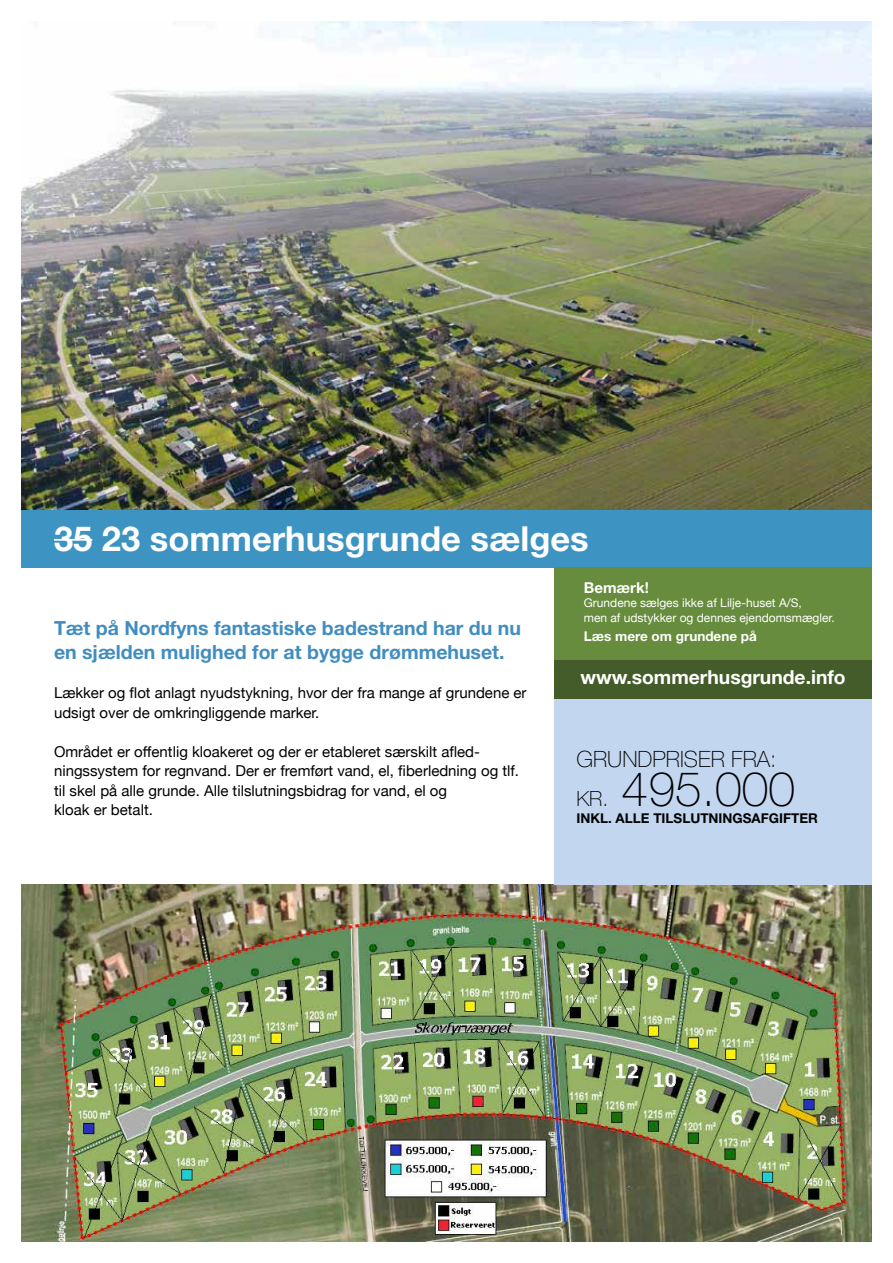
<style>
.page{position:relative;width:893px;height:1263px;background:#fff}
.page>*{position:absolute;margin:0;border:0;box-sizing:border-box;transform-origin:0 0}
.t1{font:100 48px "Helvetica Neue";color:#000}
.t2{font:700 34.5px "Helvetica Neue";color:#fff}
.t3{font:100 22.5px "Helvetica Neue";color:#000}
.t4{font:100 21px "Helvetica Neue";color:#000}
.t5{font:700 19.5px "Helvetica Neue";color:#418dc0}
.t6{font:700 19.35px "Helvetica Neue";color:#fff}
.t7{font:15px/19.5px "Helvetica Neue";color:#000}
.t8{font:700 15px "Helvetica Neue";color:#fff}
.t9{font:700 13.5px "Helvetica Neue";color:#000}
.t10{font:700 13.5px "Helvetica Neue";color:#fff}
.t11{font:12px/14.4px "Helvetica Neue";color:#fff}
</style>
<div class="page">
<img style="left:21px;top:885px;width:851px;height:357px">
<img style="left:21px;top:21px;width:851px;height:489px">
<div style="left:21px;top:510px;width:851px;height:58px;background:#3d94c2"></div>
<div style="left:554px;top:568px;width:318px;height:92px;background:#678c3d"></div>
<div style="left:554px;top:660px;width:318px;height:39px;background:#445c2a"></div>
<div style="left:554px;top:699px;width:318px;height:186px;background:#c2d7ef"></div>
<hr style="left:54px;top:539px;width:38px;height:2px;background:#fff">
<h2 class="t2" style="left:54px;top:518px;width:536px">35 23 sommerhusgrunde sælges</h2>
<p class="t8" style="left:584px;top:578px;width:66px">Bemærk!</p>
<p class="t11" style="left:584px;top:596px;width:252px">Grundene sælges ikke af Lilje-huset A/S,<br>men af udstykker og dennes ejendomsmægler.</p>
<h3 class="t5" style="left:54px;top:616px;width:468px">Tæt på Nordfyns fantastiske badestrand har du nu</h3>
<p class="t10" style="left:584px;top:628px;width:174px">Læs mere om grundene på</p>
<h3 class="t5" style="left:54px;top:640px;width:452px">en sjælden mulighed for at bygge drømmehuset.</h3>
<p class="t7" style="left:54px;top:684px;width:474px">Lækker og flot anlagt nyudstykning, hvor der fra mange af grundene er udsigt over de omkringliggende marker.</p>
<p class="t7" style="left:54px;top:742px;width:467px">Området er offentlig kloakeret og der er etableret særskilt afled&shy;ningssystem for regnvand. Der er fremført vand, el, fiberledning og tlf. til skel på alle grunde. Alle tilslutningsbidrag for vand, el og<br>kloak er betalt.</p>
<p class="t6" style="left:580px;top:665px;width:267px">www.sommerhusgrunde.info</p>
<h3 class="t3" style="left:576px;top:746px;width:202px">GRUNDPRISER FRA:</h3>
<h3 class="t4" style="left:576px;top:787px;width:33px">KR.</h3>
<h1 class="t1" style="left:622px;top:762px;width:175px">495.000</h1>
<p class="t9" style="left:576px;top:809px;width:243px">INKL. ALLE TILSLUTNINGSAFGIFTER</p>
</div>
